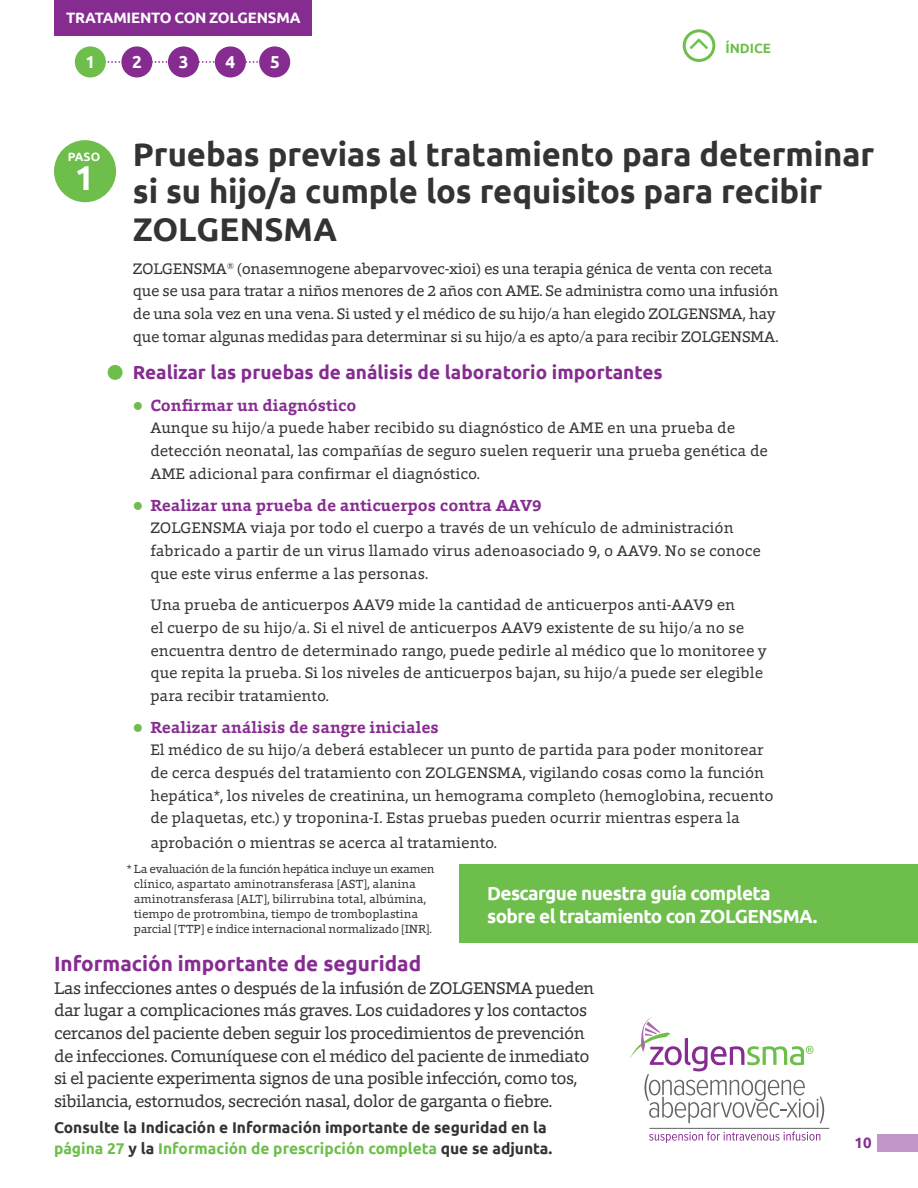
<style>
.page{position:relative;width:918px;height:1188px;background:#fff}
.page>*{position:absolute;margin:0;border:0;box-sizing:border-box;transform-origin:0 0}
.t1{font:700 34.5px "Ubuntu";color:#fff}
.t2{font:700 32.85px/37.8px "Ubuntu";color:#333}
.t3{font:700 20.7px "Ubuntu";color:#862c91}
.t4{font:700 18.9px/22.5px "Ubuntu";letter-spacing:-.03em;color:#fff}
.t5{font:700 18.9px "Ubuntu";color:#862c91}
.t6{font:17.25px/22.6px "Foro";letter-spacing:-.03em;color:#333}
.t7{font:700 17.25px "Ubuntu";color:#fff}
.t8{font:700 16.35px "Foro";color:#862c91}
.t9{font:15.6px/22.6px "Foro";color:#333}
.t10{font:15.6px/22.6px "Foro";letter-spacing:-.02em;color:#333}
.t11{font:700 15.6px/20.7px "Ubuntu";color:#333}
.t12{font:700 15px "Ubuntu";letter-spacing:-.02em;color:#fff}
.t13{font:700 15px "Ubuntu";color:#862d91}
.t14{font:700 13.5px "Ubuntu";color:#6dbe4b}
.t15{font:700 12.15px "Ubuntu";color:#fff}
.t16{font:12px/15px "Foro";color:#333}
.s1{color:#6dbe4b}
</style>
<div class="page">
<svg style="left:684px;top:31px;width:30px;height:29px"></svg>
<div style="left:683px;top:29px;width:32px;height:33px;border:3px solid #6dbe4b;border-radius:50%"></div>
<hr style="left:650px;top:1128px;width:179px;height:1px;background:#636466">
<svg style="left:649px;top:1132px;width:171px;height:11px"></svg>
<svg style="left:630px;top:1017px;width:194px;height:107px"></svg>
<div style="left:878px;top:1134px;width:40px;height:17px;background:#c296c8"></div>
<svg style="left:107px;top:61px;width:151px;height:2px"></svg>
<div style="left:75px;top:46px;width:31px;height:31px;background:#6dbe4b;border-radius:50%"></div>
<div style="left:121px;top:46px;width:31px;height:31px;background:#862c91;border-radius:50%"></div>
<div style="left:168px;top:46px;width:31px;height:31px;background:#862c91;border-radius:50%"></div>
<div style="left:215px;top:46px;width:31px;height:31px;background:#862c91;border-radius:50%"></div>
<div style="left:259px;top:46px;width:31px;height:31px;background:#862c91;border-radius:50%"></div>
<div style="left:54px;top:140px;width:62px;height:62px;background:#6dbe4b;border-radius:50%"></div>
<div style="left:108px;top:365px;width:15px;height:15px;background:#6dbe4b;border-radius:50%"></div>
<div style="left:459px;top:864px;width:459px;height:79px;background:#6dbe4b"></div>
<div style="left:54px;top:0;width:257px;height:35px;background:#862c91"></div>
<svg style="left:690px;top:39px;width:18px;height:10px"></svg>
<p class="t12" style="left:66px;top:8px;width:236px">TRATAMIENTO CON ZOLGENSMA</p>
<p class="t7" style="left:86px;top:51px;width:11px">1</p>
<p class="t7" style="left:132px;top:51px;width:11px">2</p>
<p class="t7" style="left:179px;top:51px;width:11px">3</p>
<p class="t7" style="left:226px;top:51px;width:11px">4</p>
<p class="t7" style="left:270px;top:51px;width:11px">5</p>
<p class="t14" style="left:725px;top:40px;width:47px">ÍNDICE</p>
<p class="t15" style="left:68px;top:149px;width:34px">PASO</p>
<h1 class="t1" style="left:75px;top:157px;width:21px">1</h1>
<h2 class="t2" style="left:133px;top:135px;width:743px">Pruebas previas al tratamiento para determinar si su hijo/a cumple los requisitos para recibir<br>ZOLGENSMA</h2>
<p class="t10" style="left:133px;top:257px;width:647px">ZOLGENSMA<sup>®</sup> (onasemnogene abeparvovec-xioi) es una terapia génica de venta con receta que se usa para tratar a niños menores de 2 años con AME. Se administra como una infusión de una sola vez en una vena. Si usted y el médico de su hijo/a han elegido ZOLGENSMA, hay que tomar algunas medidas para determinar si su hijo/a es apto/a para recibir ZOLGENSMA.</p>
<p class="t5" style="left:133px;top:361px;width:531px">Realizar las pruebas de análisis de laboratorio importantes</p>
<p class="t8" style="left:133px;top:395px;width:225px"><span class="s1">●</span> Confirmar un diagnóstico</p>
<p class="t9" style="left:150px;top:416px;width:619px">Aunque su hijo/a puede haber recibido su diagnóstico de AME en una prueba de detección neonatal, las compañías de seguro suelen requerir una prueba genética de<br>AME adicional para confirmar el diagnóstico.</p>
<p class="t8" style="left:133px;top:494px;width:410px"><span class="s1">●</span> Realizar una prueba de anticuerpos contra AAV9</p>
<p class="t9" style="left:150px;top:516px;width:612px">ZOLGENSMA viaja por todo el cuerpo a través de un vehículo de administración fabricado a partir de un virus llamado virus adenoasociado 9, o AAV9. No se conoce que este virus enferme a las personas.</p>
<p class="t9" style="left:150px;top:593px;width:618px">Una prueba de anticuerpos AAV9 mide la cantidad de anticuerpos anti-AAV9 en<br>el cuerpo de su hijo/a. Si el nivel de anticuerpos AAV9 existente de su hijo/a no se encuentra dentro de determinado rango, puede pedirle al médico que lo monitoree y que repita la prueba. Si los niveles de anticuerpos bajan, su hijo/a puede ser elegible para recibir tratamiento.</p>
<p class="t8" style="left:133px;top:717px;width:307px"><span class="s1">●</span> Realizar análisis de sangre iniciales</p>
<p class="t9" style="left:150px;top:738px;width:625px">El médico de su hijo/a deberá establecer un punto de partida para poder monitorear de cerca después del tratamiento con ZOLGENSMA, vigilando cosas como la función hepática*, los niveles de creatinina, un hemograma completo (hemoglobina, recuento de plaquetas, etc.) y troponina-I. Estas pruebas pueden ocurrir mientras espera la</p>
<p class="t9" style="left:150px;top:831px;width:348px">aprobación o mientras se acerca al tratamiento.</p>
<p class="t4" style="left:487px;top:882px;width:332px">Descargue nuestra guía completa sobre el tratamiento con ZOLGENSMA.</p>
<p class="t16" style="left:134px;top:862px;width:302px;text-indent:-7px">* La evaluación de la función hepática incluye un examen clínico, aspartato aminotransferasa [AST], alanina aminotransferasa [ALT], bilirrubina total, albúmina, tiempo de protrombina, tiempo de tromboplastina parcial [TTP] e índice internacional normalizado [INR].</p>
<h3 class="t3" style="left:54px;top:951px;width:369px">Información importante de seguridad</h3>
<p class="t6" style="left:54px;top:976px;width:542px">Las infecciones antes o después de la infusión de ZOLGENSMA pueden dar lugar a complicaciones más graves. Los cuidadores y los contactos cercanos del paciente deben seguir los procedimientos de prevención de infecciones. Comuníquese con el médico del paciente de inmediato si el paciente experimenta signos de una posible infección, como tos, sibilancia, estornudos, secreción nasal, dolor de garganta o fiebre.</p>
<p class="t11" style="left:54px;top:1117px;width:500px">Consulte la Indicación e Información importante de seguridad en la <span class="s1">página 27</span> y la <span class="s1">Información de prescripción completa</span> que se adjunta.</p>
<p class="t13" style="left:855px;top:1134px;width:19px">10</p>
</div>
